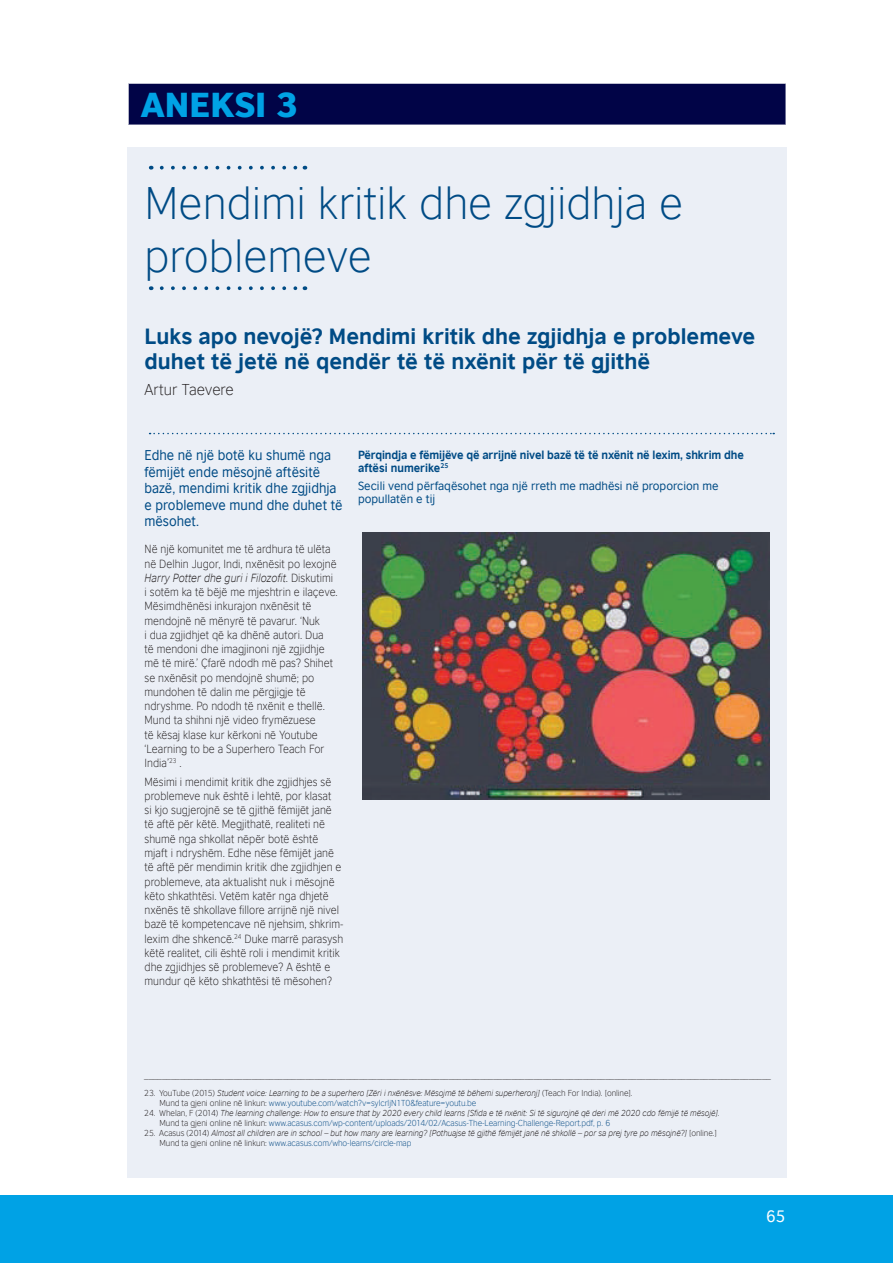
<style>
.page{position:relative;width:893px;height:1263px;background:#fff}
.page>*{position:absolute;margin:0;border:0;box-sizing:border-box;transform-origin:0 0}
.t1{font:300 43.5px/52.2px "British Council Sans";color:#004b85}
.t2{font:900 33px "British Council Sans";color:#00a2e5}
.t3{font:700 21px/25.2px "British Council Sans";color:#004b85}
.t4{font:15.75px "British Council Sans";color:#fff}
.t5{font:300 15px "British Council Sans";color:#231f20}
.t6{font:13.5px/16.5px "British Council Sans";color:#004b85;scale:.95 1}
.t7{font:300 11.25px/14.2px "British Council Sans";color:#231f20;scale:.95 1}
.t8{font:700 11.25px/13.2px "British Council Sans";letter-spacing:-.01em;color:#004b85;scale:.95 1}
.t9{font:11.25px/13.5px "British Council Sans";color:#004b85}
.t10{font:italic 300 8.25px/9.9px "British Council Sans";letter-spacing:-.01em;color:#231f20}
.t11{font:300 8.25px "British Council Sans";color:#231f20;scale:.9 1}
.s1{font-style:italic}
.s2{font-style:normal}
.s3{font-style:normal;color:#084c85}
</style>
<div class="page">
<div style="left:0;top:1195px;width:893px;height:68px;background:#00a2e5"></div>
<div style="left:128px;top:147px;width:659px;height:1031px;background:#ebeff6"></div>
<div style="left:128px;top:83px;width:658px;height:42px;background:#010447"></div>
<hr style="left:128px;top:83px;width:659px;height:1px;background:#fff">
<hr style="left:128px;top:84px;width:1px;height:41px;background:#fff">
<hr style="left:785px;top:84px;width:2px;height:41px;background:#fff">
<svg style="left:162px;top:166px;width:143px;height:4px"></svg>
<svg style="left:162px;top:286px;width:143px;height:4px"></svg>
<svg style="left:150px;top:433px;width:624px;height:1px"></svg>
<img style="left:362px;top:532px;width:408px;height:267px">
<h2 class="t2" style="left:141px;top:74px;width:159px">ANEKSI 3</h2>
<h1 class="t1" style="left:145px;top:174px;width:540px">Mendimi kritik dhe zgjidhja e problemeve</h1>
<h3 class="t3" style="left:145px;top:321px;width:612px">Luks apo nevojë? Mendimi kritik dhe zgjidhja e problemeve duhet të jetë në qendër të të nxënit për të gjithë</h3>
<h3 class="t5" style="left:145px;top:378px;width:91px">Artur Taevere</h3>
<p class="t6" style="left:145px;top:446px;width:210px">Edhe në një botë ku shumë nga fëmijët ende mësojnë aftësitë bazë, mendimi kritik dhe zgjidhja e problemeve mund dhe duhet të mësohet.</p>
<p class="t7" style="left:145px;top:541px;width:205px">Në një komunitet me të ardhura të ulëta në Delhin Jugor, Indi, nxënësit po lexojnë <span class="s1">Harry Potter dhe guri i Filozofit</span>. Diskutimi i sotëm ka të bëjë me mjeshtrin e ilaçeve.<br>Mësimdhënësi inkurajon nxënësit të mendojnë në mënyrë të pavarur. ‘Nuk<br>i dua zgjidhjet që ka dhënë autori. Dua<br>të mendoni dhe imagjinoni një zgjidhje më të mirë.’ Çfarë ndodh më pas? Shihet se nxënësit po mendojnë shumë; po mundohen të dalin me përgjigje të ndryshme. Po ndodh të nxënit e thellë.<br>Mund ta shihni një video frymëzuese<br>të kësaj klase kur kërkoni në Youtube ‘Learning to be a Superhero Teach For India’<sup>23</sup> .</p>
<p class="t7" style="left:145px;top:773px;width:211px">Mësimi i mendimit kritik dhe zgjidhjes së problemeve nuk është i lehtë, por klasat<br>si kjo sugjerojnë se të gjithë fëmijët janë të aftë për këtë. Megjithatë, realiteti në shumë nga shkollat nëpër botë është mjaft i ndryshëm. Edhe nëse fëmijët janë të aftë për mendimin kritik dhe zgjidhjen e problemeve, ata aktualisht nuk i mësojnë këto shkathtësi. Vetëm katër nga dhjetë nxënës të shkollave fillore arrijnë një nivel bazë të kompetencave në njehsim, shkrim&shy;lexim dhe shkencë.<sup>24</sup> Duke marrë parasysh këtë realitet, cili është roli i mendimit kritik dhe zgjidhjes së problemeve? A është e mundur që këto shkathtësi të mësohen?</p>
<p class="t8" style="left:358px;top:447px;width:408px">Përqindja e fëmijëve që arrijnë nivel bazë të të nxënit në lexim, shkrim dhe aftësi numerike<sup>25</sup></p>
<p class="t9" style="left:358px;top:478px;width:362px">Secili vend përfaqësohet nga një rreth me madhësi në proporcion me popullatën e tij</p>
<p class="t11" style="left:144px;top:1068px;width:698px">____________________________________________________________________________________________________________________________________________</p>
<p class="t10" style="left:159px;top:1087px;width:475px;text-indent:-15px"><span class="s2">23. YouTube (2015)</span> Student voice: Learning to be a superhero [Zëri i nxënësve: Mësojmë të bëhemi superheronj] <span class="s2">(Teach For India). [online].<br>Mund ta gjeni online në linkun:</span> <span class="s3">www.youtube.com/watch?v=sylcrljN1T0&amp;feature=youtu.be</span></p>
<p class="t10" style="left:159px;top:1107px;width:562px;text-indent:-15px"><span class="s2">24. Whelan, F (2014)</span> The learning challenge: How to ensure that by 2020 every child learns [Sfida e të nxënit: Si të sigurojnë që deri më 2020 cdo fëmijë të mësojë]<span class="s2">.<br>Mund ta gjeni online në linkun:</span> <span class="s3">www.acasus.com/wp-content/uploads/2014/02/Acasus-The-Learning-Challenge-Report.pdf, p. 6</span></p>
<p class="t10" style="left:159px;top:1127px;width:559px;text-indent:-15px"><span class="s2">25. Acasus (2014)</span> Almost all children are in school – but how many are learning? [Pothuajse të gjithë fëmijët janë në shkollë – por sa prej tyre po mësojnë?] <span class="s2">[online.]<br>Mund ta gjeni online në linkun:</span> <span class="s3">www.acasus.com/who-learns/circle-map</span></p>
<h3 class="t4" style="left:766px;top:1203px;width:21px">65</h3>
</div>
